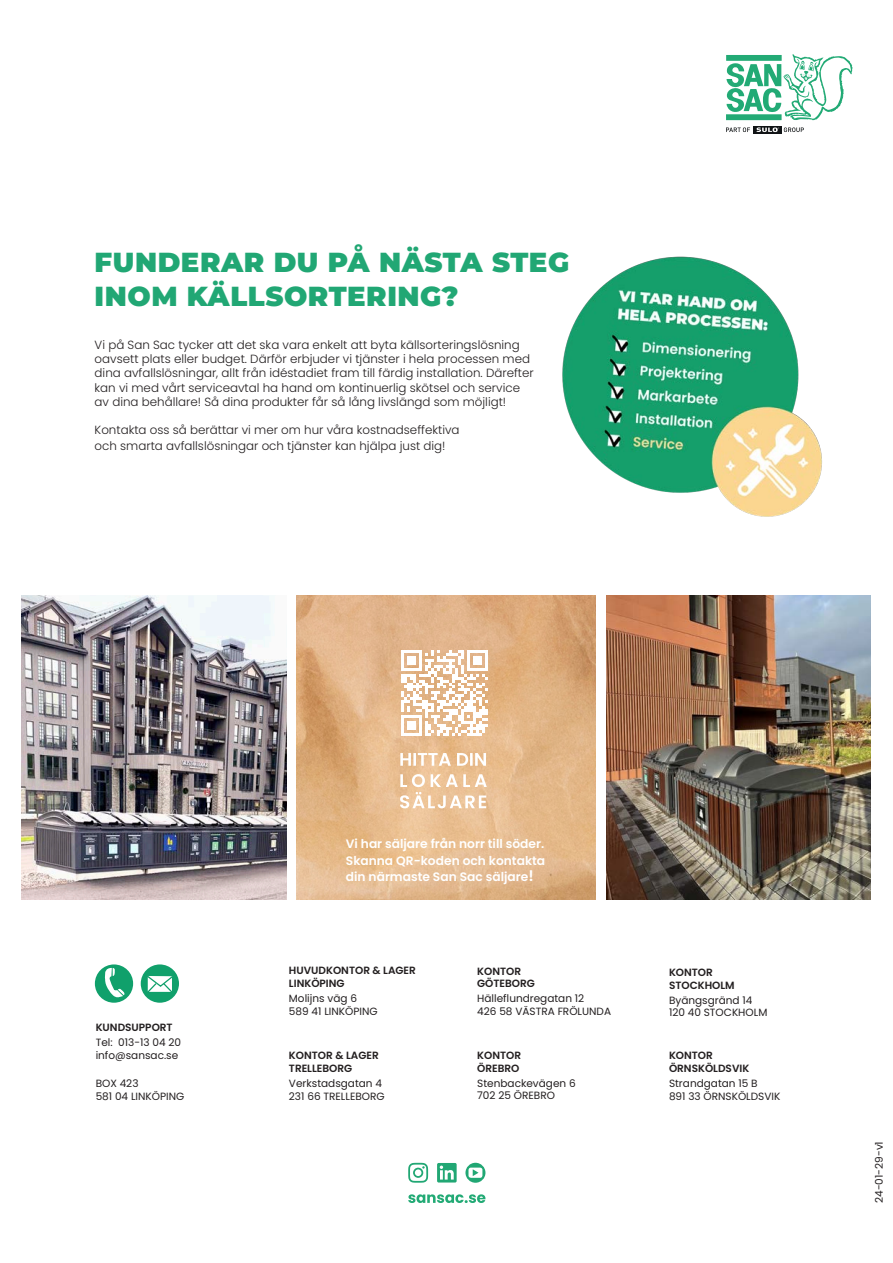
<style>
.page{position:relative;width:893px;height:1263px;background:#fff}
.page>*{position:absolute;margin:0;border:0;box-sizing:border-box;transform-origin:0 0}
.t1{font:900 27.45px/33px "Montserrat";letter-spacing:.02em;color:#21a774}
.t2{font:600 12.3px/16.5px "Poppins";color:#fff;text-align:justify}
.t3{font:300 11.85px/14.2px "Poppins";color:#231f20}
.t4{font:10.5px "Poppins";color:#231f20}
.t5{font:600 10.5px "Poppins";color:#231f20}
.s1{font-size:15.15px}
</style>
<div class="page">
<svg style="left:726px;top:54px;width:126px;height:66px"></svg>
<svg style="left:726px;top:127px;width:24px;height:5px"></svg>
<div style="left:753px;top:126px;width:29px;height:7px;background:#111416"></div>
<svg style="left:756px;top:127px;width:48px;height:5px"></svg>
<div style="left:141px;top:964px;width:38px;height:39px;background:#10a06b;border-radius:50%"></div>
<svg style="left:147px;top:976px;width:26px;height:16px"></svg>
<div style="left:95px;top:964px;width:38px;height:39px;background:#10a06b;border-radius:50%"></div>
<svg style="left:105px;top:968px;width:20px;height:30px"></svg>
<img style="left:562px;top:256px;width:260px;height:261px">
<svg style="left:408px;top:1194px;width:77px;height:9px"></svg>
<svg style="left:465px;top:1163px;width:20px;height:20px"></svg>
<svg style="left:437px;top:1163px;width:20px;height:19px"></svg>
<svg style="left:408px;top:1163px;width:20px;height:20px"></svg>
<img style="left:606px;top:595px;width:265px;height:305px">
<img style="left:21px;top:595px;width:265px;height:305px">
<img style="left:297px;top:595px;width:299px;height:305px">
<svg style="left:401px;top:650px;width:87px;height:86px"></svg>
<hr style="left:467px;top:733px;width:15px;height:3px;background:#fff">
<svg style="left:400px;top:774px;width:87px;height:34px"></svg>
<svg style="left:400px;top:753px;width:86px;height:13px"></svg>
<p class="t1" style="left:95px;top:244px;width:476px">FUNDERAR DU PÅ NÄSTA STEG<br>INOM KÄLLSORTERING?</p>
<p class="t3" style="left:95px;top:338px;width:441px">Vi på San Sac tycker att det ska vara enkelt att byta källsorteringslösning oavsett plats eller budget. Därför erbjuder vi tjänster i hela processen med dina avfallslösningar, allt från idéstadiet fram till färdig installation. Därefter kan vi med vårt serviceavtal ha hand om kontinuerlig skötsel och service av dina behållare! Så dina produkter får så lång livslängd som möjligt!</p>
<p class="t3" style="left:95px;top:423px;width:366px;line-height:15.3px">Kontakta oss så berättar vi mer om hur våra kostnadseffektiva och smarta avfallslösningar och tjänster kan hjälpa just dig!</p>
<p class="t5" style="left:96px;top:1021px;width:79px">KUNDSUPPORT</p>
<p class="t4" style="left:96px;top:1036px;width:87px">Tel: 013-13 04 20</p>
<p class="t4" style="left:96px;top:1049px;width:84px">info@sansac.se</p>
<p class="t4" style="left:96px;top:1077px;width:44px">BOX 423</p>
<p class="t4" style="left:96px;top:1090px;width:90px">581 04 LINKÖPING</p>
<p class="t2" style="left:346px;top:836px;width:201px">Vi har säljare från norr till söder.<br>Skanna QR-koden och kontakta din närmaste San Sac säljare<span class="s1">!</span></p>
<p class="t5" style="left:289px;top:965px;width:128px">HUVUDKONTOR &amp; LAGER</p>
<p class="t5" style="left:289px;top:977px;width:57px">LINKÖPING</p>
<p class="t4" style="left:289px;top:992px;width:70px">Molijns väg 6</p>
<p class="t4" style="left:289px;top:1005px;width:90px">589 41 LINKÖPING</p>
<p class="t5" style="left:289px;top:1049px;width:91px">KONTOR &amp; LAGER</p>
<p class="t5" style="left:289px;top:1062px;width:65px">TRELLEBORG</p>
<p class="t4" style="left:289px;top:1077px;width:95px">Verkstadsgatan 4</p>
<p class="t4" style="left:289px;top:1090px;width:97px">231 66 TRELLEBORG</p>
<p class="t5" style="left:477px;top:965px;width:45px">KONTOR</p>
<p class="t5" style="left:477px;top:978px;width:59px">GÖTEBORG</p>
<p class="t4" style="left:477px;top:993px;width:109px">Hälleflundregatan 12</p>
<p class="t4" style="left:477px;top:1005px;width:135px">426 58 VÄSTRA FRÖLUNDA</p>
<p class="t5" style="left:477px;top:1049px;width:45px">KONTOR</p>
<p class="t5" style="left:477px;top:1062px;width:44px">ÖREBRO</p>
<p class="t4" style="left:477px;top:1077px;width:100px">Stenbackevägen 6</p>
<p class="t4" style="left:477px;top:1089px;width:79px">702 25 ÖREBRO</p>
<p class="t5" style="left:669px;top:966px;width:45px">KONTOR</p>
<p class="t5" style="left:669px;top:979px;width:67px">STOCKHOLM</p>
<p class="t4" style="left:669px;top:994px;width:85px">Byängsgränd 14</p>
<p class="t4" style="left:669px;top:1006px;width:100px">120 40 STOCKHOLM</p>
<p class="t5" style="left:669px;top:1049px;width:45px">KONTOR</p>
<p class="t5" style="left:669px;top:1062px;width:82px">ÖRNSKÖLDSVIK</p>
<p class="t4" style="left:669px;top:1077px;width:90px">Strandgatan 15 B</p>
<p class="t4" style="left:669px;top:1090px;width:113px">891 33 ÖRNSKÖLDSVIK</p>
<p class="t4" style="left:873px;top:1203px;width:63px;rotate:-90deg">24-01-29-v1</p>
</div>
